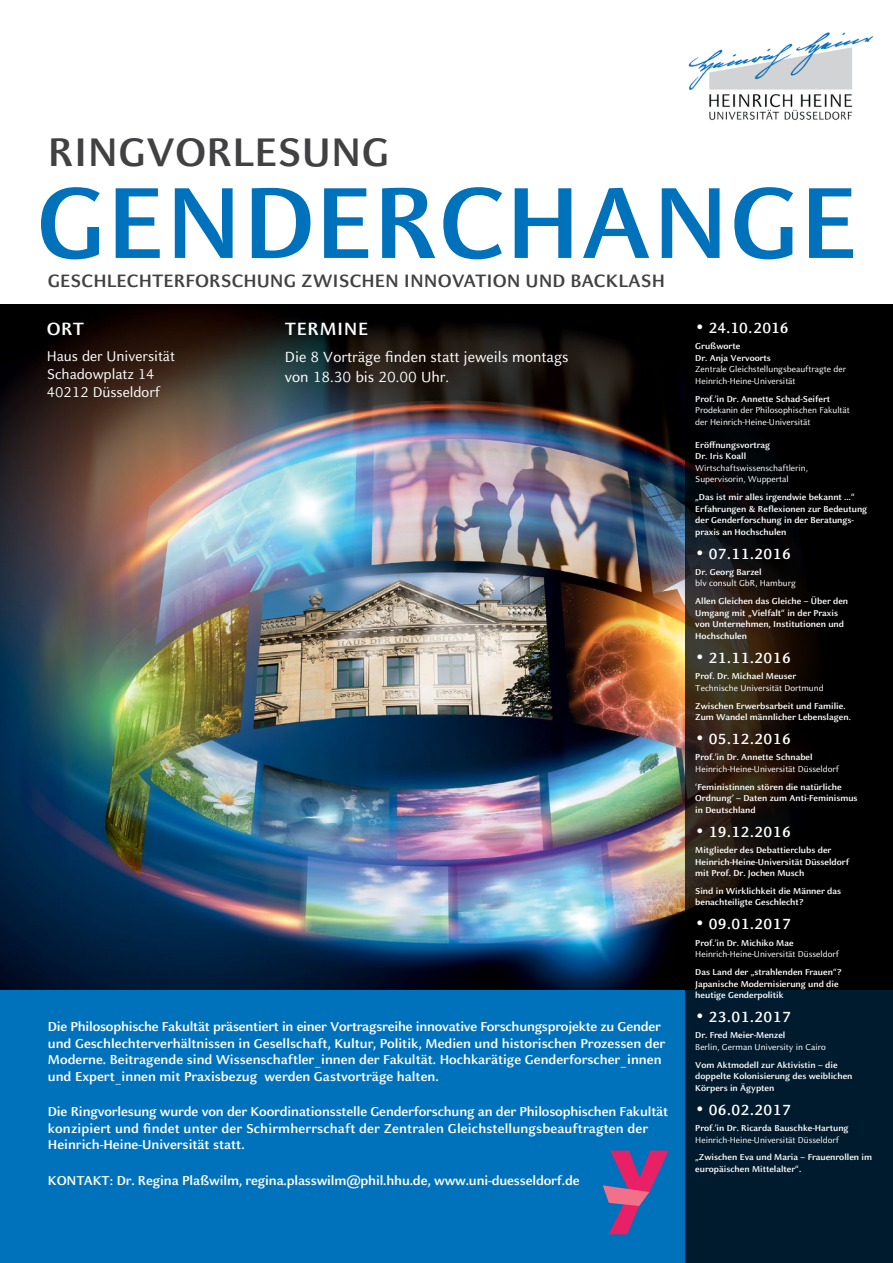
<style>
.page{position:relative;width:893px;height:1263px;background:#fff}
.page>*{position:absolute;margin:0;border:0;box-sizing:border-box;transform-origin:0 0}
.t1{font:700 111.6px "HHU Celeste Sans";color:#0072bc}
.t2{font:700 44.1px "HHU Celeste Sans";color:#414042}
.t3{font:700 19.8px "HHU Celeste Sans";color:#414042}
.t4{font:700 19.65px "HHU Celeste Sans";letter-spacing:.03em;color:#fff}
.t5{font:700 16.2px "HHU Celeste Sans";letter-spacing:.035em;color:#fff}
.t6{font:16.2px/19.6px "HHU Celeste Sans";color:#fff}
.t7{font:15.6px/18.3px "HHU Celeste Sans";color:#fff}
.t8{font:700 14.25px/16.5px "HHU Celeste Sans";color:#fff}
.t9{font:700 9.45px/11.5px "HHU Celeste Sans";color:#fff}
.t10{font:9.45px/11.5px "HHU Celeste Sans";color:#fff}
.s1{font-family:"News Gothic BT";font-stretch:condensed}
</style>
<div class="page">
<img style="left:0;top:304px;width:893px;height:687px">
<img style="left:688px;top:32px;width:186px;height:88px">
<div style="left:0;top:991px;width:893px;height:272px;background:#0072bc"></div>
<svg style="left:603px;top:1150px;width:66px;height:84px"></svg>
<svg style="left:686px;top:320px;width:207px;height:943px;fill:#000605"></svg>
<h2 class="t2" style="left:48px;top:124px;width:343px">RINGVORLESUNG</h2>
<h1 class="t1" style="left:36px;top:151px;width:823px">GENDERCHANGE</h1>
<h3 class="t3" style="left:48px;top:268px;width:619px">GESCHLECHTERFORSCHUNG ZWISCHEN INNOVATION UND BACKLASH</h3>
<h3 class="t4" style="left:47px;top:316px;width:39px">ORT</h3>
<h3 class="t7" style="left:47px;top:346px;width:130px">Haus der Universität<br>Schadowplatz 14<br>40212 Düsseldorf</h3>
<h3 class="t4" style="left:285px;top:316px;width:85px">TERMINE</h3>
<h3 class="t6" style="left:285px;top:347px;width:285px">Die 8 Vorträge finden statt jeweils montags von 18.30 bis 20.00 Uhr.</h3>
<p class="t8" style="left:48px;top:1018px;width:619px">Die Philosophische Fakultät präsentiert in einer Vortragsreihe innovative Forschungsprojekte zu Gender und Geschlechterverhältnissen in Gesellschaft, Kultur, Politik, Medien und historischen Prozessen der Moderne. Beitragende sind Wissenschaftler_innen der Fakultät. Hochkarätige Genderforscher_innen und Expert_innen mit Praxisbezug werden Gastvorträge halten.</p>
<p class="t8" style="left:48px;top:1103px;width:622px">Die Ringvorlesung wurde von der Koordinationsstelle Genderforschung an der Philosophischen Fakultät konzipiert und findet unter der Schirmherrschaft der Zentralen Gleichstellungsbeauftragten der<br>Heinrich-Heine-Universität statt.</p>
<h3 class="t8" style="left:48px;top:1171px;width:533px">KONTAKT: Dr. Regina Plaßwilm, regina.plasswilm@phil.hhu.de, www.uni-duesseldorf.de</h3>
<h3 class="t5" style="left:695px;top:317px;width:95px"><span class="s1">•</span> 24.10.2016</h3>
<p class="t9" style="left:695px;top:340px;width:77px">Grußworte<br>Dr. Anja Vervoorts</p>
<p class="t10" style="left:695px;top:363px;width:152px">Zentrale Gleichstellungsbeauftragte der<br>Heinrich-Heine-Universität</p>
<p class="t9" style="left:695px;top:393px;width:137px">Prof.’in Dr. Annette Schad-Seifert</p>
<p class="t10" style="left:695px;top:404px;width:156px">Prodekanin der Philosophischen Fakultät der Heinrich-Heine-Universität</p>
<p class="t9" style="left:695px;top:439px;width:77px">Eröffnungsvortrag<br>Dr. Iris Koall</p>
<p class="t10" style="left:695px;top:462px;width:114px">Wirtschaftswissenschaftlerin,<br>Supervisorin, Wuppertal</p>
<p class="t9" style="left:695px;top:491px;width:173px">„Das ist mir alles irgendwie bekannt …“ Erfahrungen &amp; Reflexionen zur Bedeutung der Genderforschung in der Beratungs&shy;praxis an Hochschulen</p>
<h3 class="t5" style="left:695px;top:543px;width:97px"><span class="s1">•</span> 07.11.2016</h3>
<p class="t9" style="left:695px;top:566px;width:68px">Dr. Georg Barzel</p>
<p class="t10" style="left:695px;top:577px;width:102px">blv consult GbR, Hamburg</p>
<p class="t9" style="left:695px;top:595px;width:154px">Allen Gleichen das Gleiche – Über den<br>Umgang mit „Vielfalt“ in der Praxis von Unternehmen, Institutionen und<br>Hochschulen</p>
<h3 class="t5" style="left:695px;top:647px;width:97px"><span class="s1">•</span> 21.11.2016</h3>
<p class="t9" style="left:695px;top:670px;width:102px">Prof. Dr. Michael Meuser</p>
<p class="t10" style="left:695px;top:682px;width:130px">Technische Universität Dortmund</p>
<p class="t9" style="left:695px;top:699px;width:157px">Zwischen Erwerbsarbeit und Familie.<br>Zum Wandel männlicher Lebenslagen.</p>
<h3 class="t5" style="left:695px;top:728px;width:97px"><span class="s1">•</span> 05.12.2016</h3>
<p class="t9" style="left:695px;top:751px;width:119px">Prof.’in Dr. Annette Schnabel</p>
<p class="t10" style="left:695px;top:763px;width:145px">Heinrich-Heine-Universität Düsseldorf</p>
<p class="t9" style="left:695px;top:781px;width:164px">‘Feministinnen stören die natürliche<br>Ordnung’ – Daten zum Anti-Feminismus in Deutschland</p>
<h3 class="t5" style="left:695px;top:821px;width:97px"><span class="s1">•</span> 19.12.2016</h3>
<p class="t9" style="left:695px;top:844px;width:155px">Mitglieder des Debattierclubs der<br>Heinrich-Heine-Universität Düsseldorf mit Prof. Dr. Jochen Musch</p>
<p class="t9" style="left:695px;top:885px;width:147px">Sind in Wirklichkeit die Männer das benachteiligte Geschlecht?</p>
<h3 class="t5" style="left:695px;top:914px;width:97px"><span class="s1">•</span> 09.01.2017</h3>
<p class="t9" style="left:695px;top:937px;width:100px">Prof.’in Dr. Michiko Mae</p>
<p class="t10" style="left:695px;top:948px;width:145px">Heinrich-Heine-Universität Düsseldorf</p>
<p class="t9" style="left:695px;top:966px;width:147px">Das Land der „strahlenden Frauen“?<br>Japanische Modernisierung und die heutige Genderpolitik</p>
<h3 class="t5" style="left:695px;top:1006px;width:97px"><span class="s1">•</span> 23.01.2017</h3>
<p class="t9" style="left:695px;top:1029px;width:92px">Dr. Fred Meier-Menzel</p>
<p class="t10" style="left:695px;top:1041px;width:132px">Berlin, German University in Cairo</p>
<p class="t9" style="left:695px;top:1059px;width:159px">Vom Aktmodell zur Aktivistin – die doppelte Kolonisierung des weiblichen<br>Körpers in Ägypten</p>
<h3 class="t5" style="left:695px;top:1099px;width:97px"><span class="s1">•</span> 06.02.2017</h3>
<p class="t9" style="left:695px;top:1122px;width:155px">Prof.’in Dr. Ricarda Bauschke-Hartung</p>
<p class="t10" style="left:695px;top:1133px;width:145px">Heinrich-Heine-Universität Düsseldorf</p>
<p class="t9" style="left:695px;top:1151px;width:178px">„Zwischen Eva und Maria – Frauenrollen im europäischen Mittelalter“.</p>
</div>
